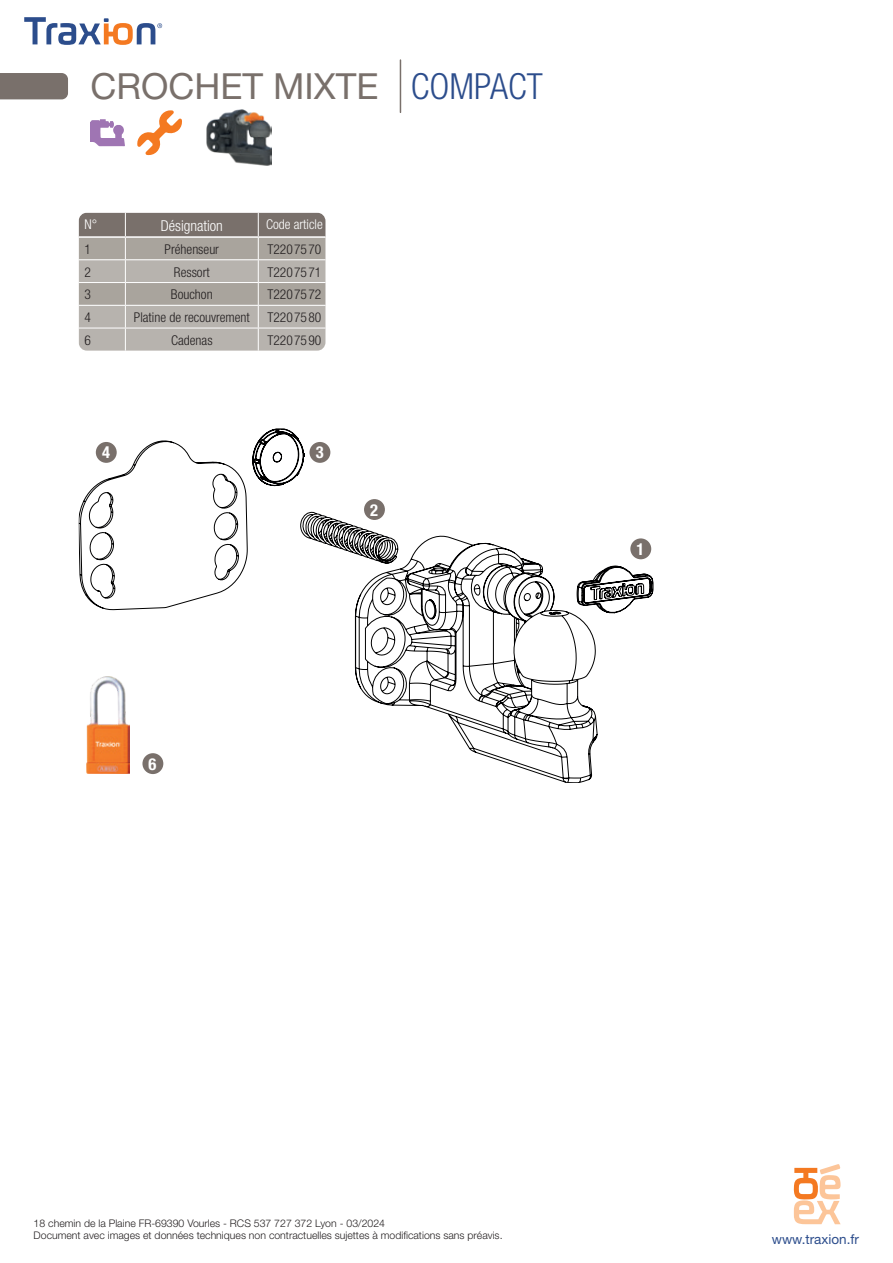
<style>
.page{position:relative;width:893px;height:1263px;background:#fff}
.page>*{position:absolute;margin:0;border:0;box-sizing:border-box;transform-origin:0 0}
.t1{font:36px "Helvetica Neue";color:#79706b}
.t2{font:700 condensed 16.5px "Helvetica Neue";color:#fff}
.t3{font:300 condensed 15px "Helvetica Neue";color:#fff}
.t4{font:300 condensed 13.5px "Helvetica Neue";color:#231f20}
.t5{font:13.5px "Helvetica Neue";color:#2c4d8c}
.t6{font:300 condensed 13.5px "Helvetica Neue";color:#fff}
.t7{font:300 10.5px/12.6px "Helvetica Neue";color:#231f20}
.s1{font-weight:300;font-stretch:condensed;color:#2c4d8c}
</style>
<div class="page">
<svg style="left:24px;top:17px;width:138px;height:28px"></svg>
<svg style="left:794px;top:1164px;width:47px;height:60px"></svg>
<div style="left:0;top:73px;width:68px;height:26px;background:#79706b"></div>
<hr style="left:400px;top:60px;width:1px;height:52px;background:#79706b">
<svg style="left:90px;top:119px;width:35px;height:28px"></svg>
<svg style="left:137px;top:110px;width:45px;height:45px"></svg>
<svg style="left:79px;top:428px;width:574px;height:355px"></svg>
<div style="left:364px;top:499px;width:21px;height:21px;background:#79706b;border-radius:50%"></div>
<div style="left:630px;top:538px;width:21px;height:21px;background:#79706b;border-radius:50%"></div>
<div style="left:309px;top:442px;width:21px;height:21px;background:#79706b;border-radius:50%"></div>
<div style="left:142px;top:753px;width:21px;height:21px;background:#79706b;border-radius:50%"></div>
<div style="left:96px;top:442px;width:21px;height:21px;background:#79706b;border-radius:50%"></div>
<svg style="left:79px;top:213px;width:246px;height:138px;background:#aaa5a0"></svg>
<hr style="left:79px;top:236px;width:46px;height:2px;background:#fff">
<hr style="left:125px;top:236px;width:133px;height:2px;background:#fff">
<hr style="left:258px;top:236px;width:67px;height:2px;background:#fff">
<hr style="left:79px;top:328px;width:46px;height:1px;background:#fff">
<hr style="left:125px;top:328px;width:133px;height:1px;background:#fff">
<hr style="left:258px;top:328px;width:67px;height:1px;background:#fff">
<img style="left:207px;top:109px;width:64px;height:56px">
<h1 class="t1" style="left:90px;top:65px;width:454px">CROCHET MIXTE <span class="s1">COMPACT</span></h1>
<p class="t6" style="left:85px;top:217px;width:14px">N°</p>
<h3 class="t3" style="left:161px;top:217px;width:64px">Désignation</h3>
<p class="t6" style="left:266px;top:217px;width:58px">Code article</p>
<p class="t4" style="left:85px;top:241px;width:8px">1</p>
<p class="t4" style="left:165px;top:241px;width:56px">Préhenseur</p>
<p class="t4" style="left:267px;top:241px;width:55px">T2207570</p>
<p class="t4" style="left:85px;top:264px;width:8px">2</p>
<p class="t4" style="left:174px;top:264px;width:37px">Ressort</p>
<p class="t4" style="left:267px;top:264px;width:55px">T2207571</p>
<p class="t4" style="left:85px;top:287px;width:8px">3</p>
<p class="t4" style="left:171px;top:287px;width:43px">Bouchon</p>
<p class="t4" style="left:267px;top:287px;width:55px">T2207572</p>
<p class="t4" style="left:85px;top:309px;width:8px">4</p>
<p class="t4" style="left:134px;top:309px;width:117px">Platine de recouvrement</p>
<p class="t4" style="left:267px;top:309px;width:55px">T2207580</p>
<p class="t4" style="left:85px;top:332px;width:8px">6</p>
<p class="t4" style="left:171px;top:332px;width:43px">Cadenas</p>
<p class="t4" style="left:267px;top:332px;width:55px">T2207590</p>
<h2 class="t2" style="left:102px;top:442px;width:9px">4</h2>
<h2 class="t2" style="left:149px;top:754px;width:9px">6</h2>
<h2 class="t2" style="left:316px;top:442px;width:9px">3</h2>
<h2 class="t2" style="left:370px;top:500px;width:9px">2</h2>
<h2 class="t2" style="left:637px;top:539px;width:9px">1</h2>
<p class="t7" style="left:34px;top:1216px;width:470px">18 chemin de la Plaine FR-69390 Vourles - RCS 537 727 372 Lyon - 03/2024<br>Document avec images et données techniques non contractuelles sujettes à modifications sans préavis.</p>
<p class="t5" style="left:772px;top:1231px;width:89px">www.traxion.fr</p>
</div>
